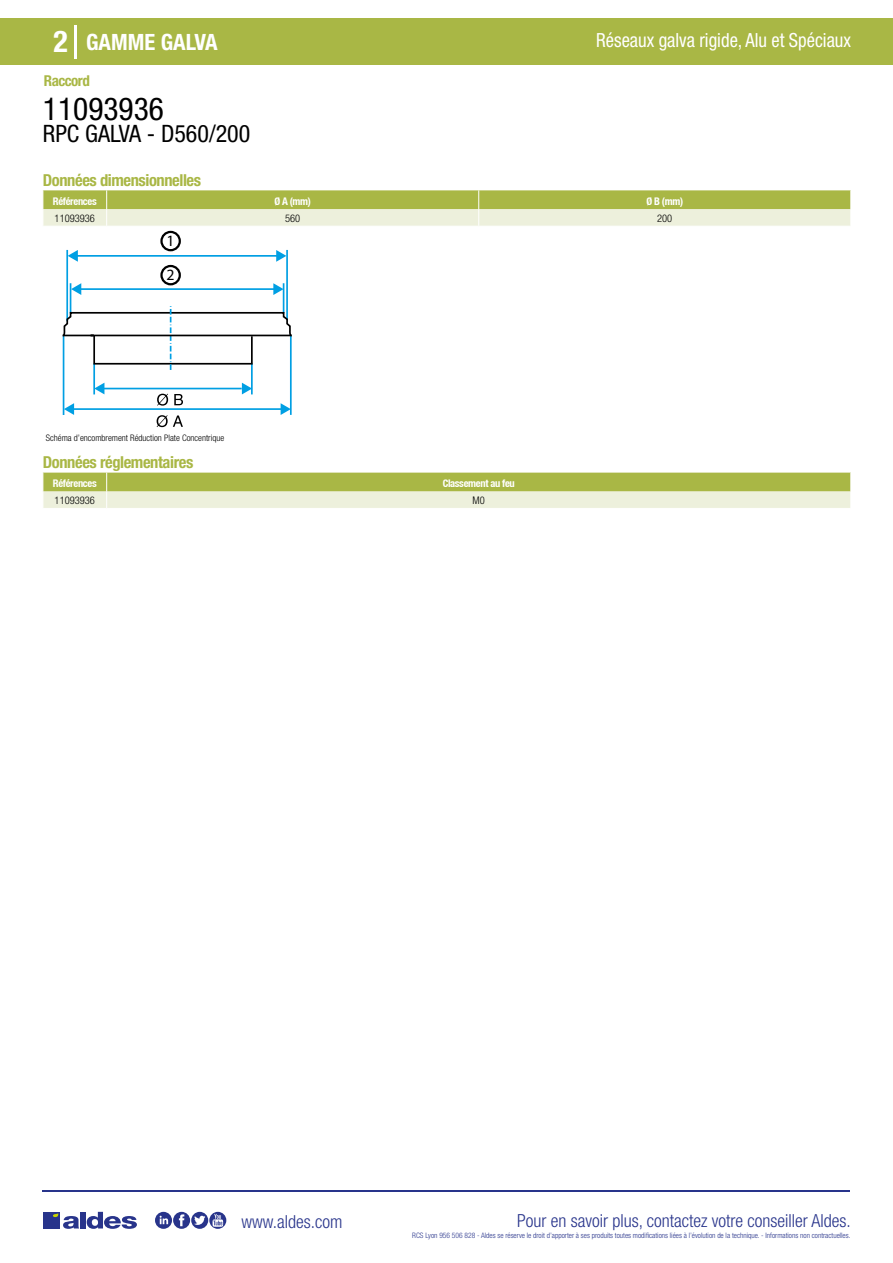
<style>
.page{position:relative;width:893px;height:1263px;background:#fff}
.page>*{position:absolute;margin:0;border:0;box-sizing:border-box;transform-origin:0 0}
.t1{font:condensed 31.5px "Helvetica Neue LT Std";color:#000}
.t2{font:700 condensed 30px "Helvetica Neue LT Std";color:#fff}
.t3{font:condensed 24px "Helvetica Neue LT Std";color:#000}
.t4{font:700 condensed 22.5px "Helvetica Neue LT Std";color:#fff}
.t5{font:condensed 19.5px "Helvetica Neue LT Std";color:#fff;scale:.95 1}
.t6{font:300 condensed 18px "Helvetica Neue";color:#28348b}
.t7{font:700 condensed 16.5px "Helvetica Neue LT Std";letter-spacing:-.025em;color:#a9b745}
.t8{font:15.75px/34px "Myriad Pro";color:#000}
.t9{font:700 condensed 15px "Helvetica Neue LT Std";letter-spacing:-.035em;color:#a9b745}
.t10{font:700 condensed 10.5px "Helvetica Neue";letter-spacing:-.03em;color:#fff}
.t11{font:300 condensed 10.5px "Helvetica Neue";color:#000}
.t12{font:300 condensed 9px "Helvetica Neue";color:#000}
.t13{font:300 condensed 7.5px "Helvetica Neue";color:#28348b}
</style>
<div class="page">
<div style="left:0;top:18px;width:893px;height:46px;background:#a9b745"></div>
<hr style="left:74px;top:25px;width:2px;height:33px;background:#fff">
<hr style="left:43px;top:1190px;width:807px;height:1px;background:#28348b">
<svg style="left:155px;top:1212px;width:71px;height:17px"></svg>
<div style="left:43px;top:1212px;width:17px;height:16px;background:#28348b"></div>
<div style="left:80px;top:1212px;width:6px;height:16px;background:#28348b"></div>
<svg style="left:87px;top:1212px;width:50px;height:17px"></svg>
<svg style="left:53px;top:1213px;width:26px;height:16px"></svg>
<svg style="left:43px;top:190px;width:808px;height:36px;background:#cad28e"></svg>
<hr style="left:70px;top:283px;width:1px;height:30px;background:#009fe3">
<hr style="left:286px;top:250px;width:2px;height:70px;background:#009fe3">
<hr style="left:63px;top:336px;width:1px;height:79px;background:#009fe3">
<hr style="left:290px;top:336px;width:2px;height:79px;background:#009fe3">
<hr style="left:93px;top:363px;width:2px;height:31px;background:#009fe3">
<hr style="left:283px;top:283px;width:1px;height:30px;background:#009fe3">
<hr style="left:66px;top:250px;width:2px;height:71px;background:#009fe3">
<hr style="left:76px;top:255px;width:202px;height:2px;background:#009fe3">
<svg style="left:68px;top:250px;width:10px;height:12px"></svg>
<svg style="left:276px;top:250px;width:10px;height:12px"></svg>
<hr style="left:80px;top:288px;width:195px;height:2px;background:#009fe3">
<svg style="left:71px;top:283px;width:10px;height:12px"></svg>
<svg style="left:273px;top:283px;width:11px;height:12px"></svg>
<hr style="left:74px;top:408px;width:208px;height:2px;background:#009fe3">
<svg style="left:281px;top:403px;width:10px;height:12px"></svg>
<svg style="left:64px;top:403px;width:10px;height:12px"></svg>
<hr style="left:251px;top:363px;width:2px;height:31px;background:#009fe3">
<hr style="left:102px;top:388px;width:140px;height:1px;background:#009fe3">
<svg style="left:95px;top:383px;width:9px;height:11px"></svg>
<svg style="left:242px;top:383px;width:9px;height:11px"></svg>
<svg style="left:63px;top:306px;width:229px;height:64px"></svg>
<hr style="left:63px;top:335px;width:31px;height:1px;background:#000">
<hr style="left:91px;top:335px;width:201px;height:1px;background:#000">
<svg style="left:157px;top:394px;width:11px;height:12px"></svg>
<svg style="left:174px;top:394px;width:9px;height:11px"></svg>
<svg style="left:157px;top:415px;width:26px;height:12px"></svg>
<div style="left:160px;top:231px;width:21px;height:20px;border:2px solid #000;border-radius:50%"></div>
<div style="left:160px;top:265px;width:21px;height:20px;border:2px solid #000;border-radius:50%"></div>
<svg style="left:43px;top:473px;width:808px;height:35px;background:#c9d28d"></svg>
<h2 class="t2" style="left:54px;top:24px;width:16px">2</h2>
<h3 class="t4" style="left:86px;top:28px;width:133px">GAMME GALVA</h3>
<h3 class="t5" style="left:596px;top:29px;width:270px">Réseaux galva rigide, Alu et Spéciaux</h3>
<h3 class="t9" style="left:44px;top:71px;width:47px">Raccord</h3>
<h1 class="t1" style="left:43px;top:91px;width:122px">11093936</h1>
<h3 class="t3" style="left:43px;top:120px;width:209px">RPC GALVA - D560/200</h3>
<h3 class="t7" style="left:43px;top:170px;width:160px">Données dimensionnelles</h3>
<h3 class="t10" style="left:53px;top:195px;width:45px">Références</h3>
<h3 class="t10" style="left:274px;top:195px;width:38px">Ø A (mm)</h3>
<h3 class="t10" style="left:646px;top:195px;width:38px">Ø B (mm)</h3>
<h3 class="t11" style="left:55px;top:212px;width:42px">11093936</h3>
<h3 class="t11" style="left:285px;top:212px;width:17px">560</h3>
<h3 class="t11" style="left:657px;top:212px;width:17px">200</h3>
<h3 class="t8" style="left:167px;top:224px;width:10px">1<br>2</h3>
<p class="t12" style="left:46px;top:433px;width:180px">Schéma d’encombrement Réduction Plate Concentrique</p>
<h3 class="t7" style="left:43px;top:452px;width:152px">Données réglementaires</h3>
<h3 class="t10" style="left:53px;top:477px;width:45px">Références</h3>
<h3 class="t10" style="left:443px;top:477px;width:74px">Classement au feu</h3>
<h3 class="t11" style="left:55px;top:494px;width:42px">11093936</h3>
<h3 class="t11" style="left:473px;top:494px;width:14px">M0</h3>
<h3 class="t6" style="left:241px;top:1211px;width:102px">www.aldes.com</h3>
<h3 class="t6" style="left:517px;top:1211px;width:335px">Pour en savoir plus, contactez votre conseiller Aldes.</h3>
<p class="t13" style="left:412px;top:1230px;width:440px">RCS Lyon 956 506 828 - Aldes se réserve le droit d’apporter à ses produits toutes modifications liées à l’évolution de la technique. - Informations non contractuelles.</p>
</div>
